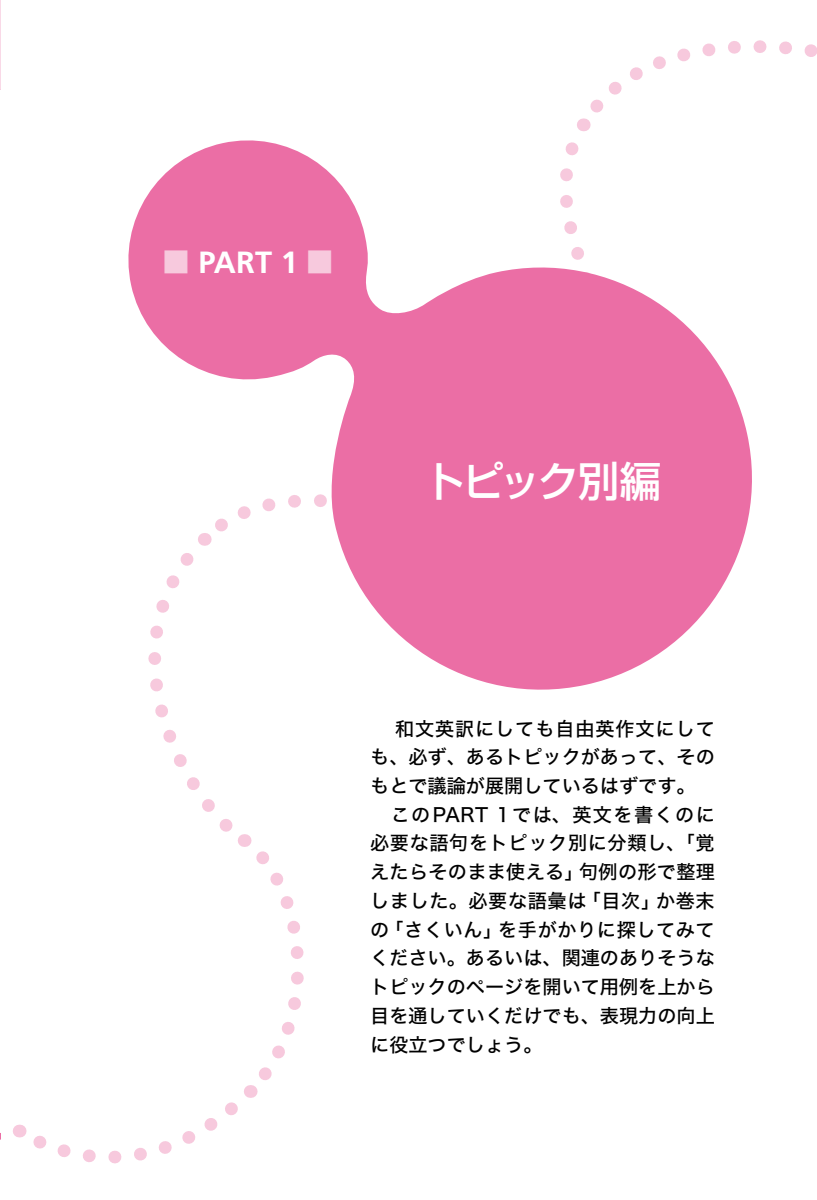
<style>
.page{position:relative;width:817px;height:1200px;background:#fff}
.page>*{position:absolute;margin:0;border:0;box-sizing:border-box;transform-origin:0 0}
.t1{font:500 41.4px "Shin Go Pro";letter-spacing:-.055em;color:#fff}
.t2{font:700 30.6px "Frutiger";color:#fff}
.t3{font:19.12px/28.8px "Hira Kaku Std W5";letter-spacing:.005em;color:#000}
.s1{font-family:"Shin Go Pro";font-weight:500;font-size:26.55px;color:#f7c9dd}
</style>
<div class="page">
<hr style="left:0;top:0;width:1px;height:89px;background:#fadce9">
<svg style="left:155px;top:709px;width:78px;height:123px"></svg>
<svg style="left:577px;top:40px;width:240px;height:89px"></svg>
<svg style="left:13px;top:834px;width:291px;height:330px"></svg>
<svg style="left:128px;top:129px;width:624px;height:580px;fill:#eb6ea5"></svg>
<h2 class="t2" style="left:163px;top:244px;width:171px"><span class="s1">■</span> PART 1 <span class="s1">■</span></h2>
<h1 class="t1" style="left:423px;top:447px;width:239px">トピック別編</h1>
<p class="t3" style="left:370px;top:714px;width:346px">　和文英訳にしても自由英作文にしても、必ず、あるトピックがあって、そのもとで議論が展開しているはずです。　このPART 1では、英文を書くのに必要な語句をトピック別に分類し、「覚えたらそのまま使える」句例の形で整理しました。必要な語彙は「目次」か巻末の「さくいん」を手がかりに探してみてください。あるいは、関連のありそうなトピックのページを開いて用例を上から目を通していくだけでも、表現力の向上に役立つでしょう。</p>
</div>
